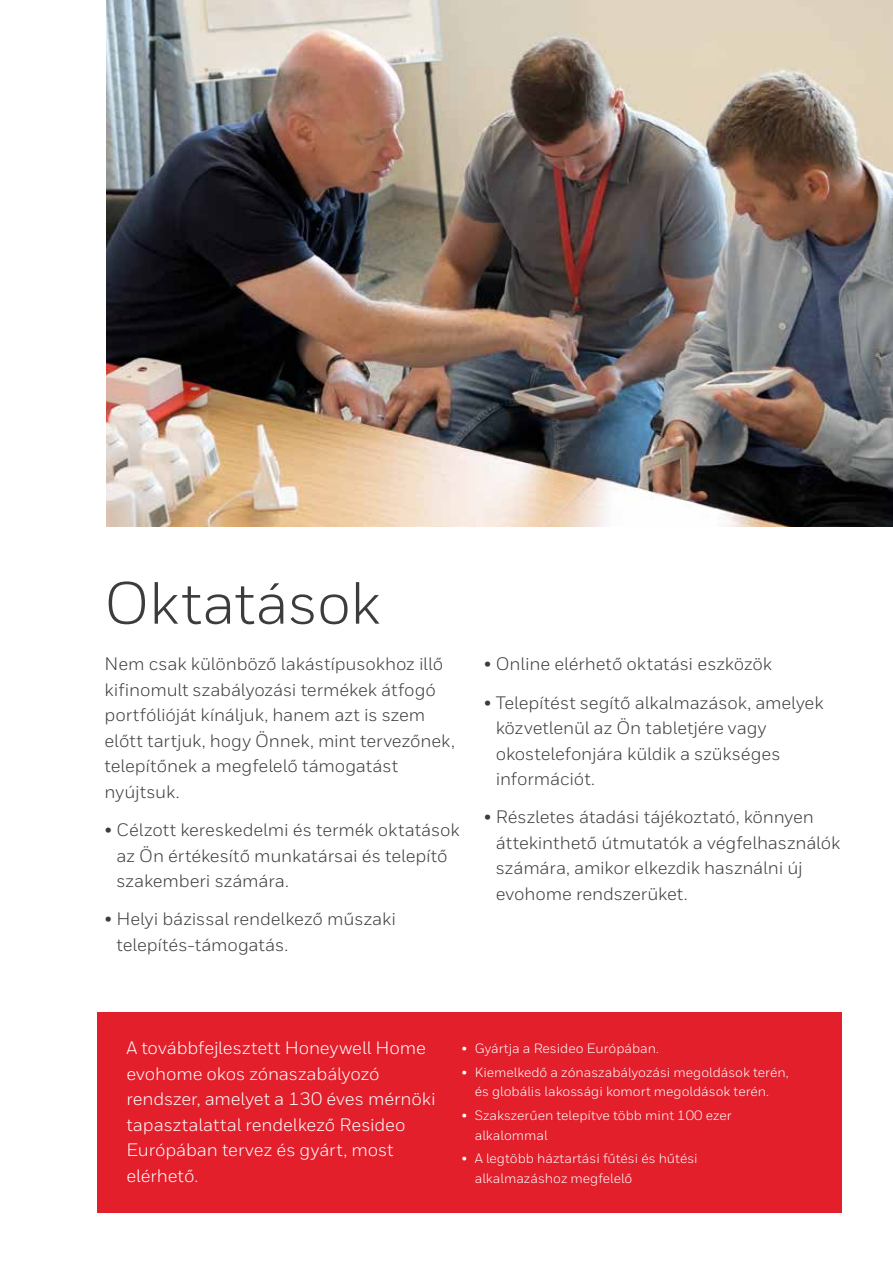
<style>
.page{position:relative;width:893px;height:1263px;background:#fff}
.page>*{position:absolute;margin:0;border:0;box-sizing:border-box;transform-origin:0 0}
.t1{font:59.4px "Honeywell Sans";letter-spacing:-.015em;color:#3c3c3b}
.t2{font:18px/25.5px "Honeywell Sans";letter-spacing:-.005em;color:#3c3c3b}
.t3{font:18px/25.5px "Honeywell Sans";letter-spacing:-.005em;color:#fff}
.t4{font:13.5px/19.5px "Honeywell Sans";color:#fff}
</style>
<div class="page">
<div style="left:98px;top:1013px;width:744px;height:200px;background:#e31f2c"></div>
<img style="left:106px;top:0;width:787px;height:526px">
<h1 class="t1" style="left:104px;top:568px;width:278px">Oktatások</h1>
<p class="t2" style="left:105px;top:651px;width:352px">Nem csak különböző lakástípusokhoz illő kifinomult szabályozási termékek átfogó portfólióját kínáljuk, hanem azt is szem előtt tartjuk, hogy Önnek, mint tervezőnek, telepítőnek a megfelelő támogatást nyújtsuk.</p>
<p class="t2" style="left:116px;top:817px;width:345px;text-indent:-12px">• Célzott kereskedelmi és termék oktatások az Ön értékesítő munkatársai és telepítő szakemberi számára.</p>
<p class="t2" style="left:116px;top:906px;width:281px;text-indent:-12px">• Helyi bázissal rendelkező műszaki telepítés-támogatás.</p>
<p class="t2" style="left:484px;top:651px;width:289px">• Online elérhető oktatási eszközök</p>
<p class="t2" style="left:496px;top:690px;width:329px;text-indent:-12px">• Telepítést segítő alkalmazások, amelyek közvetlenül az Ön tabletjére vagy okostelefonjára küldik a szükséges információt.</p>
<p class="t2" style="left:496px;top:804px;width:346px;text-indent:-12px">• Részletes átadási tájékoztató, könnyen áttekinthető útmutatók a végfelhasználók számára, amikor elkezdik használni új evohome rendszerüket.</p>
<p class="t3" style="left:126px;top:1035px;width:311px">A továbbfejlesztett Honeywell Home evohome okos zónaszabályozó rendszer, amelyet a 130 éves mérnöki tapasztalattal rendelkező Resideo<br>Európában tervez és gyárt, most elérhető.</p>
<p class="t4" style="left:461px;top:1039px;width:199px">• Gyártja a Resideo Európában.</p>
<p class="t4" style="left:461px;top:1062px;width:329px;text-align:center">• Kiemelkedő a zónaszabályozási megoldások terén, és globális lakossági komort megoldások terén.</p>
<p class="t4" style="left:475px;top:1106px;width:258px;text-indent:-14px">• Szakszerűen telepítve több mint 100 ezer alkalommal</p>
<p class="t4" style="left:475px;top:1149px;width:224px;text-indent:-14px">• A legtöbb háztartási fűtési és hűtési alkalmazáshoz megfelelő</p>
</div>
